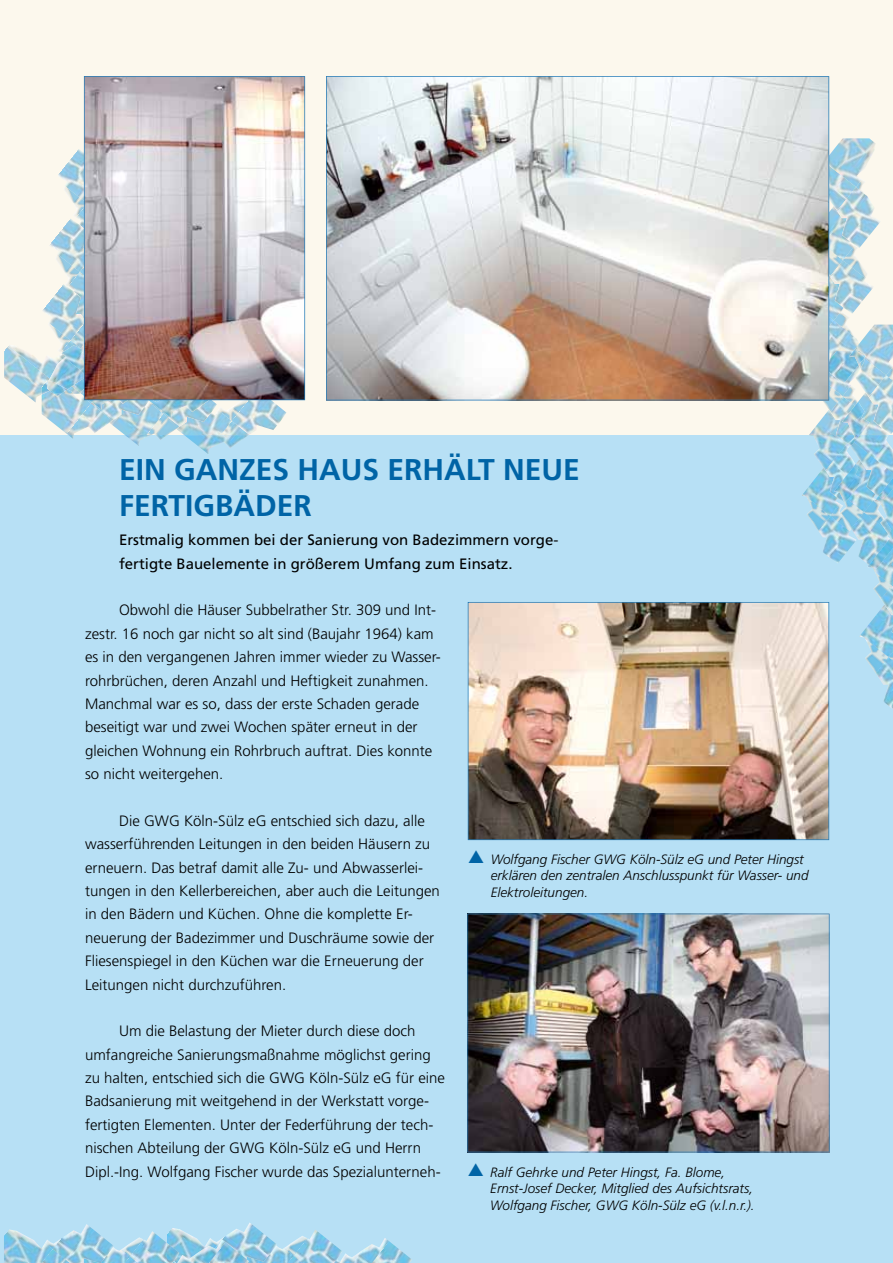
<style>
.page{position:relative;width:893px;height:1263px;background:#fcf8ed}
.page>*{position:absolute;margin:0;border:0;box-sizing:border-box;transform-origin:0 0}
.t1{font:700 30px/36px "Frutiger";color:#0064a6}
.t2{font:300 15px/23.4px "Frutiger";color:#000}
.t3{font:15px/23.4px "Frutiger";color:#000}
.t4{font:italic 300 13.5px/16.5px "Frutiger";color:#000}
.s1{color:#0064a6}
</style>
<div class="page">
<div style="left:0;top:435px;width:893px;height:828px;background:#b7e0f5"></div>
<img style="left:802px;top:494px;width:16px;height:36px">
<img style="left:803px;top:471px;width:37px;height:45px">
<img style="left:818px;top:516px;width:33px;height:47px">
<img style="left:830px;top:504px;width:21px;height:27px">
<img style="left:809px;top:412px;width:21px;height:23px">
<img style="left:809px;top:435px;width:27px;height:36px">
<img style="left:825px;top:443px;width:25px;height:60px">
<img style="left:815px;top:396px;width:15px;height:16px">
<img style="left:829px;top:383px;width:21px;height:13px">
<img style="left:830px;top:396px;width:13px;height:39px">
<img style="left:843px;top:385px;width:15px;height:17px">
<img style="left:836px;top:435px;width:12px;height:10px">
<img style="left:180px;top:413px;width:52px;height:22px">
<img style="left:232px;top:400px;width:55px;height:35px">
<img style="left:218px;top:400px;width:32px;height:21px">
<img style="left:184px;top:435px;width:64px;height:19px">
<img style="left:163px;top:427px;width:17px;height:8px">
<img style="left:113px;top:418px;width:50px;height:17px">
<img style="left:163px;top:400px;width:54px;height:27px">
<img style="left:125px;top:435px;width:42px;height:11px">
<img style="left:67px;top:421px;width:46px;height:14px">
<img style="left:42px;top:394px;width:49px;height:40px">
<img style="left:91px;top:402px;width:58px;height:19px">
<svg style="left:68px;top:435px;width:6px;height:4px"></svg>
<img style="left:149px;top:400px;width:61px;height:18px">
<img style="left:82px;top:393px;width:60px;height:17px">
<img style="left:4px;top:347px;width:46px;height:56px">
<img style="left:8px;top:345px;width:53px;height:34px">
<svg style="left:42px;top:381px;width:19px;height:16px"></svg>
<img style="left:58px;top:149px;width:26px;height:37px">
<img style="left:65px;top:186px;width:19px;height:32px">
<img style="left:80px;top:272px;width:4px;height:12px">
<img style="left:50px;top:218px;width:34px;height:54px">
<img style="left:55px;top:254px;width:25px;height:30px">
<img style="left:42px;top:284px;width:42px;height:55px">
<img style="left:48px;top:323px;width:23px;height:30px">
<img style="left:68px;top:389px;width:6px;height:5px">
<img style="left:72px;top:389px;width:12px;height:4px">
<img style="left:48px;top:358px;width:36px;height:31px">
<img style="left:61px;top:339px;width:23px;height:37px">
<img style="left:47px;top:381px;width:21px;height:13px">
<img style="left:84px;top:76px;width:221px;height:324px">
<img style="left:829px;top:276px;width:5px;height:44px">
<img style="left:829px;top:320px;width:27px;height:31px">
<img style="left:834px;top:314px;width:22px;height:25px">
<img style="left:829px;top:351px;width:26px;height:32px">
<img style="left:829px;top:260px;width:1px;height:16px">
<img style="left:829px;top:211px;width:14px;height:49px">
<img style="left:830px;top:260px;width:43px;height:54px">
<img style="left:843px;top:248px;width:25px;height:30px">
<img style="left:829px;top:187px;width:8px;height:24px">
<img style="left:829px;top:138px;width:47px;height:49px">
<img style="left:837px;top:187px;width:43px;height:61px">
<img style="left:856px;top:179px;width:11px;height:17px">
<svg style="left:326px;top:76px;width:503px;height:324px"></svg>
<img style="left:840px;top:503px;width:8px;height:9px">
<img style="left:848px;top:460px;width:27px;height:52px">
<img style="left:851px;top:512px;width:23px;height:52px">
<img style="left:840px;top:512px;width:11px;height:17px">
<img style="left:834px;top:464px;width:30px;height:39px">
<img style="left:858px;top:397px;width:31px;height:38px">
<img style="left:850px;top:446px;width:43px;height:50px">
<img style="left:854px;top:435px;width:39px;height:38px">
<img style="left:842px;top:402px;width:28px;height:33px">
<svg style="left:848px;top:435px;width:12px;height:11px"></svg>
<img style="left:855px;top:375px;width:14px;height:22px">
<img style="left:856px;top:325px;width:37px;height:50px">
<img style="left:869px;top:375px;width:24px;height:59px">
<img style="left:886px;top:366px;width:7px;height:15px">
<img style="left:855px;top:365px;width:10px;height:13px">
<img style="left:853px;top:343px;width:13px;height:14px">
<img style="left:849px;top:351px;width:16px;height:14px">
<img style="left:468px;top:602px;width:361px;height:238px">
<img style="left:859px;top:636px;width:17px;height:37px">
<img style="left:860px;top:610px;width:33px;height:47px">
<img style="left:876px;top:657px;width:17px;height:52px">
<svg style="left:889px;top:651px;width:4px;height:10px"></svg>
<img style="left:873px;top:585px;width:8px;height:14px">
<img style="left:868px;top:537px;width:25px;height:48px">
<img style="left:881px;top:585px;width:12px;height:48px">
<img style="left:869px;top:538px;width:24px;height:32px">
<img style="left:876px;top:489px;width:2px;height:10px">
<img style="left:874px;top:499px;width:19px;height:42px">
<img style="left:878px;top:478px;width:15px;height:22px">
<img style="left:467px;top:913px;width:363px;height:239px">
<img style="left:389px;top:1241px;width:23px;height:22px">
<img style="left:342px;top:1238px;width:47px;height:25px">
<img style="left:249px;top:1246px;width:44px;height:17px">
<img style="left:293px;top:1230px;width:49px;height:33px">
<img style="left:284px;top:1236px;width:24px;height:20px">
<img style="left:170px;top:1228px;width:27px;height:15px">
<img style="left:224px;top:1222px;width:53px;height:40px">
<img style="left:225px;top:1242px;width:22px;height:21px">
<img style="left:172px;top:1239px;width:53px;height:24px">
<img style="left:114px;top:1248px;width:16px;height:15px">
<img style="left:130px;top:1231px;width:40px;height:32px">
<img style="left:121px;top:1237px;width:23px;height:19px">
<img style="left:167px;top:1243px;width:12px;height:20px">
<img style="left:4px;top:1229px;width:49px;height:34px">
<img style="left:53px;top:1224px;width:61px;height:39px">
<img style="left:45px;top:1238px;width:17px;height:11px">
<h1 class="t1" style="left:119px;top:452px;width:462px">EIN GANZES HAUS ERHÄLT NEUE<br>FERTIGBÄDER</h1>
<p class="t3" style="left:119px;top:528px;width:441px">Erstmalig kommen bei der Sanierung von Badezimmern vorge&shy;fertigte Bauelemente in größerem Umfang zum Einsatz.</p>
<p class="t2" style="left:85px;top:598px;width:357px;text-indent:34px">Obwohl die Häuser Subbelrather Str. 309 und Int&shy;zestr. 16 noch gar nicht so alt sind (Baujahr 1964) kam es in den vergangenen Jahren immer wieder zu Wasser&shy;rohrbrüchen, deren Anzahl und Heftigkeit zunahmen.<br>Manchmal war es so, dass der erste Schaden gerade beseitigt war und zwei Wochen später erneut in der gleichen Wohnung ein Rohrbruch auftrat. Dies konnte so nicht weitergehen.</p>
<p class="t2" style="left:85px;top:809px;width:356px;text-indent:34px">Die GWG Köln-Sülz eG entschied sich dazu, alle wasserführenden Leitungen in den beiden Häusern zu erneuern. Das betraf damit alle Zu- und Abwasserlei&shy;tungen in den Kellerbereichen, aber auch die Leitungen in den Bädern und Küchen. Ohne die komplette Er&shy;neuerung der Badezimmer und Duschräume sowie der Fliesenspiegel in den Küchen war die Erneuerung der Leitungen nicht durchzuführen.</p>
<p class="t2" style="left:85px;top:1019px;width:362px;text-indent:34px">Um die Belastung der Mieter durch diese doch umfangreiche Sanierungsmaßnahme möglichst gering zu halten, entschied sich die GWG Köln-Sülz eG für eine Badsanierung mit weitgehend in der Werkstatt vorge&shy;fertigten Elementen. Unter der Federführung der tech&shy;nischen Abteilung der GWG Köln-Sülz eG und Herrn Dipl.-Ing. Wolfgang Fischer wurde das Spezialunterneh-</p>
<p class="t4" style="left:491px;top:851px;width:319px;text-indent:-23px"><span class="s1">▲</span> Wolfgang Fischer GWG Köln-Sülz eG und Peter Hingst erklären den zentralen Anschlusspunkt für Wasser- und<br>Elektroleitungen.</p>
<p class="t4" style="left:490px;top:1164px;width:266px;text-indent:-23px"><span class="s1">▲</span> Ralf Gehrke und Peter Hingst, Fa. Blome,<br>Ernst-Josef Decker, Mitglied des Aufsichtsrats,<br>Wolfgang Fischer, GWG Köln-Sülz eG (v.l.n.r.).</p>
</div>
